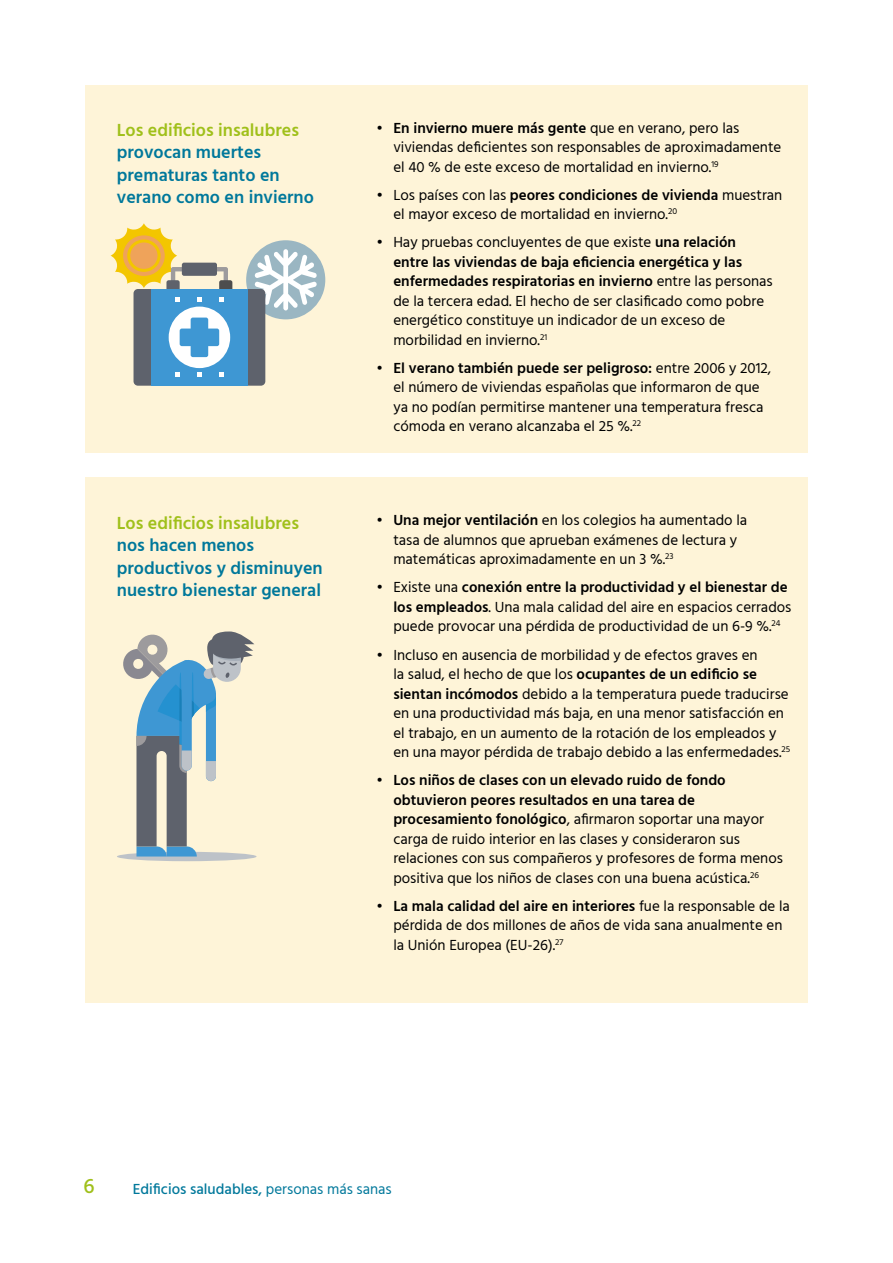
<style>
.page{position:relative;width:893px;height:1263px;background:#fff}
.page>*{position:absolute;margin:0;border:0;box-sizing:border-box;transform-origin:0 0}
.t1{font:500 21px "Hind";color:#a0c01b}
.t2{font:600 18px/22.5px "Hind";color:#00789b}
.t3{font:600 18px "Hind";color:#a0c01b}
.t4{font:15px/19.5px "Hind";color:#000}
.t5{font:500 15px "Hind";color:#00789b}
.s1{font-weight:600}
.s2{font-weight:400}
</style>
<div class="page">
<div style="left:85px;top:85px;width:723px;height:368px;background:#fef4d8"></div>
<div style="left:85px;top:478px;width:723px;height:525px;background:#fef4d8"></div>
<div style="left:246px;top:240px;width:79px;height:79px;background:#9ab6c2;border-radius:50%"></div>
<svg style="left:255px;top:249px;width:62px;height:61px"></svg>
<svg style="left:216px;top:267px;width:12px;height:13px"></svg>
<svg style="left:111px;top:223px;width:73px;height:65px"></svg>
<div style="left:182px;top:263px;width:35px;height:13px;background:#5e626c;border-radius:2px"></div>
<div style="left:166px;top:280px;width:14px;height:13px;background:#5e626c;border-radius:2px"></div>
<div style="left:219px;top:280px;width:13px;height:13px;background:#4d4d4d;border-radius:2px"></div>
<div style="left:134px;top:289px;width:131px;height:97px;background:#5e626c;border-radius:4px"></div>
<div style="left:151px;top:289px;width:97px;height:97px;background:#3e97d3"></div>
<div style="left:169px;top:307px;width:61px;height:61px;background:#fff;border-radius:50%"></div>
<svg style="left:175px;top:372px;width:5px;height:5px"></svg>
<svg style="left:197px;top:372px;width:5px;height:5px"></svg>
<svg style="left:219px;top:372px;width:5px;height:5px"></svg>
<svg style="left:175px;top:298px;width:5px;height:4px"></svg>
<svg style="left:197px;top:298px;width:5px;height:4px"></svg>
<svg style="left:219px;top:298px;width:5px;height:4px"></svg>
<svg style="left:180px;top:318px;width:39px;height:39px"></svg>
<div style="left:117px;top:852px;width:140px;height:9px;background:#bdc2c8;border-radius:50%"></div>
<svg style="left:122px;top:631px;width:132px;height:225px"></svg>
<p class="t3" style="left:117px;top:117px;width:184px">Los edificios insalubres</p>
<p class="t2" style="left:117px;top:142px;width:199px">provocan muertes prematuras tanto en verano como en invierno</p>
<p class="t3" style="left:117px;top:510px;width:184px">Los edificios insalubres</p>
<p class="t2" style="left:117px;top:535px;width:207px">nos hacen menos productivos y disminuyen nuestro bienestar general</p>
<p class="t4" style="left:393px;top:119px;width:390px;text-indent:-17px"><span class="s1">• En invierno muere más gente</span> que en verano, pero las viviendas deficientes son responsables de aproximadamente el 40 % de este exceso de mortalidad en invierno.<sup>19</sup></p>
<p class="t4" style="left:393px;top:186px;width:391px;text-indent:-17px">• Los países con las <span class="s1">peores condiciones de vivienda</span> muestran el mayor exceso de mortalidad en invierno.<sup>20</sup></p>
<p class="t4" style="left:393px;top:233px;width:381px;text-indent:-17px">• Hay pruebas concluyentes de que existe <span class="s1">una relación entre las viviendas de baja eficiencia energética y las enfermedades respiratorias en invierno</span> entre las personas de la tercera edad. El hecho de ser clasificado como pobre energético constituye un indicador de un exceso de morbilidad en invierno.<sup>21</sup></p>
<p class="t4" style="left:393px;top:359px;width:379px;text-indent:-17px"><span class="s1">• El verano también puede ser peligroso:</span> entre 2006 y 2012, el número de viviendas españolas que informaron de que ya no podían permitirse mantener una temperatura fresca cómoda en verano alcanzaba el 25 %.<sup>22</sup></p>
<p class="t4" style="left:393px;top:511px;width:355px;text-indent:-17px"><span class="s1">• Una mejor ventilación</span> en los colegios ha aumentado la tasa de alumnos que aprueban exámenes de lectura y matemáticas aproximadamente en un 3 %.<sup>23</sup></p>
<p class="t4" style="left:393px;top:578px;width:400px;text-indent:-17px">• Existe una <span class="s1">conexión entre la productividad y el bienestar de los empleados</span>. Una mala calidad del aire en espacios cerrados puede provocar una pérdida de productividad de un 6-9 %.<sup>24</sup></p>
<p class="t4" style="left:393px;top:645px;width:398px;text-indent:-17px">• Incluso en ausencia de morbilidad y de efectos graves en<br>la salud, el hecho de que los <span class="s1">ocupantes de un edificio se sientan incómodos</span> debido a la temperatura puede traducirse en una productividad más baja, en una menor satisfacción en el trabajo, en un aumento de la rotación de los empleados y en una mayor pérdida de trabajo debido a las enfermedades.<sup>25</sup></p>
<p class="t4" style="left:393px;top:771px;width:391px;text-indent:-17px"><span class="s1">• Los niños de clases con un elevado ruido de fondo obtuvieron peores resultados en una tarea de procesamiento fonológico</span>, afirmaron soportar una mayor carga de ruido interior en las clases y consideraron sus relaciones con sus compañeros y profesores de forma menos positiva que los niños de clases con una buena acústica.<sup>26</sup></p>
<p class="t4" style="left:393px;top:896px;width:398px;text-indent:-17px"><span class="s1">• La mala calidad del aire en interiores</span> fue la responsable de la pérdida de dos millones de años de vida sana anualmente en la Unión Europea (EU-26).<sup>27</sup></p>
<h1 class="t1" style="left:83px;top:1171px;width:13px">6</h1>
<p class="t5" style="left:133px;top:1178px;width:260px">Edificios saludables, <span class="s2">personas más sanas</span></p>
</div>
